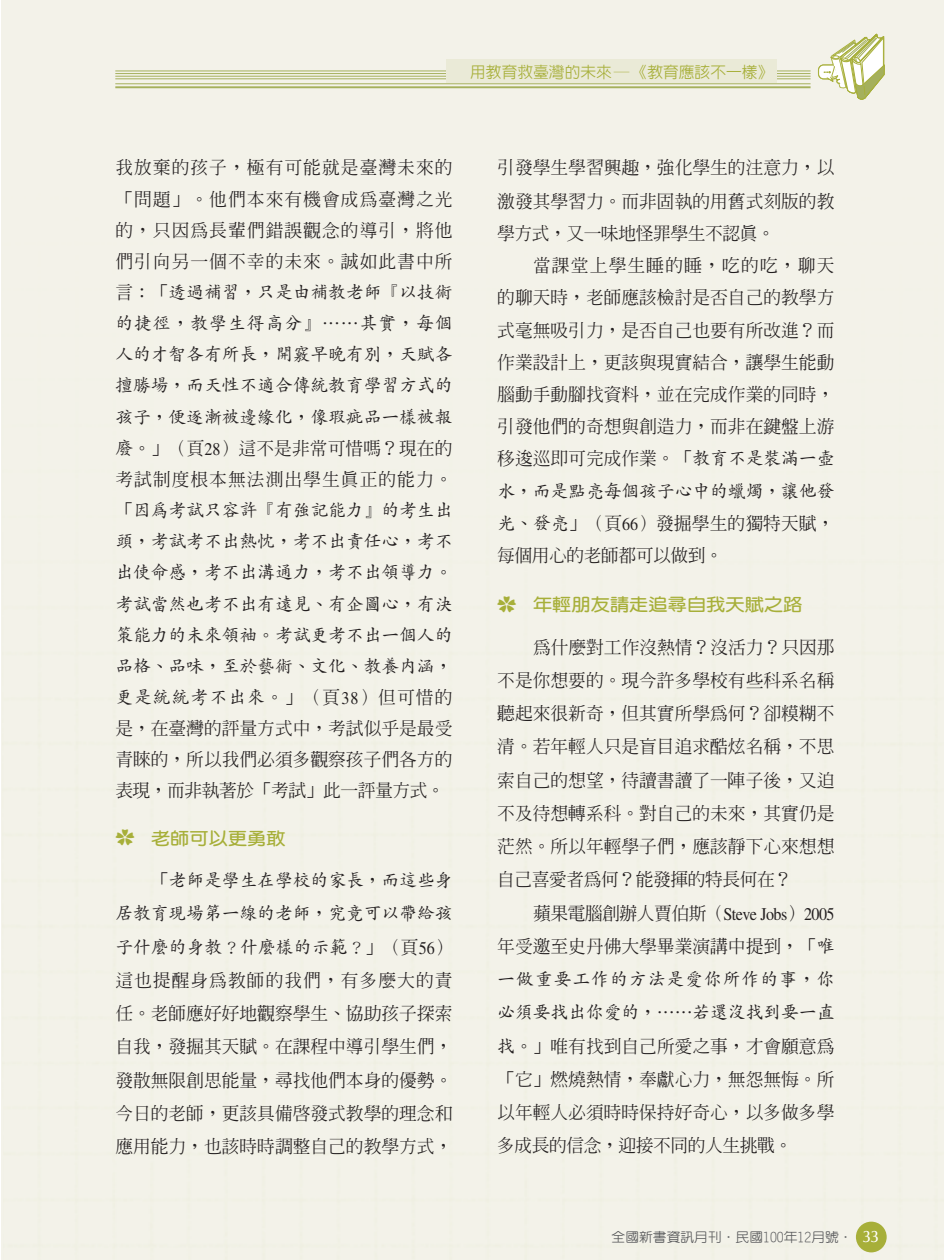
<style>
.page{position:relative;width:945px;height:1260px;background:#fff}
.page>*{position:absolute;margin:0;border:0;box-sizing:border-box;transform-origin:0 0}
.t1{font:17.85px/33.2px "AR Ming B5 Medium E Ten B5 H";letter-spacing:-.005em;color:#231f20;text-align:justify}
.t2{font:17.85px/31.2px "AR Kai B5 Medium E Ten B5 H";letter-spacing:-.005em;color:#231f20;text-align:justify}
.t3{font:17.85px/31.2px "AR Ming B5 Medium E Ten B5 H";letter-spacing:.055em;color:#231f20}
.t4{font:17.85px/33.2px "AR Kai B5 Medium E Ten B5 H";letter-spacing:.055em;color:#231f20}
.t5{font:17.85px/32.2px "AR Ming B5 Medium E Ten B5 H";letter-spacing:-.03em;color:#231f20}
.t6{font:17.85px "Times";letter-spacing:-.035em;color:#231f20;scale:.9 1}
.t7{font:17.32px "AR Yuan B5 Bold E Ten B5 H";color:#a7af39;scale:1.11 1}
.t8{font:15.75px "AR New Hei B5 Medium E Ten B5 H";color:#a7af39}
.t9{font:13.12px "AR Yuan B5 Medium E Ten B5 H";color:#58595b;scale:1.05 1}
.s1{font-family:"AR Ming B5 Medium E Ten B5 H"}
.s2{font-family:"AR Kai B5 Medium E Ten B5 H"}
.s3{font-family:"Times"}
.s4{font-family:"Koz Go Pro Extra Light 90 msp RKSJ H"}
.s5{font-family:"CG Omega";font-size:16.62px;color:#fff}
</style>
<div class="page">
<div style="left:1px;top:0;width:943px;height:1260px;background:#f3f2e9"></div>
<hr style="left:115px;top:71px;width:696px;height:1px;background:#a5b05c">
<hr style="left:115px;top:73px;width:696px;height:1px;background:#a5b05c">
<hr style="left:115px;top:76px;width:696px;height:1px;background:#a5b05c">
<hr style="left:115px;top:79px;width:696px;height:1px;background:#a5b05c">
<hr style="left:115px;top:83px;width:696px;height:1px;background:#a5b05c">
<hr style="left:115px;top:86px;width:696px;height:2px;background:#a5b05c">
<div style="left:818px;top:64px;width:21px;height:15px;border:1px solid #a7af39;border-radius:5px"></div>
<div style="left:819px;top:65px;width:19px;height:14px;background:#fff;border-radius:5px"></div>
<div style="left:818px;top:65px;width:20px;height:14px;border:1px solid #a7af39;border-radius:5px"></div>
<svg style="left:823px;top:33px;width:63px;height:68px"></svg>
<div style="left:446px;top:60px;width:331px;height:23px;background:#eaead7"></div>
<p class="t8" style="left:470px;top:66px;width:305px">用教育救臺灣的未來─《教育應該不一樣》</p>
<p class="t1" style="left:115px;top:155px;width:339px;line-height:31.2px">我放棄的孩子，極有可能就是臺灣未來的「問題」。他們本來有機會成為臺灣之光的，只因為長輩們錯誤觀念的導引，將他們引向另一個不幸的未來。誠如此書中所</p>
<p class="t2" style="left:115px;top:279px;width:339px"><span class="s1">言：「</span>透過補習，只是由補教老師『以技術的捷徑，教學生得高分』⋯⋯其實，每個人的才智各有所長，開竅早晚有別，天賦各擅勝場，而天性不適合傳統教育學習方式的孩子，便逐漸被邊緣化，像瑕疵品一樣被報</p>
<p class="t3" style="left:115px;top:435px;width:339px"><span class="s2">廢。</span>」（頁<span class="s3">28</span>）這不是非常可惜嗎？現在的考試制度根本無法測出學生真正的能力。</p>
<p class="t2" style="left:115px;top:497px;width:339px"><span class="s1">「</span>因為考試只容許『有強記能力』的考生出頭，考試考不出熱忱，考不出責任心，考不出使命感，考不出溝通力，考不出領導力。考試當然也考不出有遠見、有企圖心，有決策能力的未來領袖。考試更考不出一個人的品格、品味，至於藝術、文化、教養內涵，更是統統考不出來。<span class="s1">」（頁</span><span class="s3">38</span><span class="s1">）但可惜的</span></p>
<p class="t1" style="left:115px;top:715px;width:339px;line-height:31.2px">是，在臺灣的評量方式中，考試似乎是最受青睞的，所以我們必須多觀察孩子們各方的表現，而非執著於「考試」此一評量方式。</p>
<p class="t7" style="left:115px;top:832px;width:155px"><span class="s4">✿</span> 老師可以更勇敢</p>
<p class="t2" style="left:115px;top:866px;width:339px;line-height:33.2px;text-indent:36px"><span class="s1">「</span>老師是學生在學校的家長，而這些身居教育現場第一線的老師，究竟可以帶給孩子什麼的身教？什麼樣的示範？<span class="s1">」（頁</span><span class="s3">56</span><span class="s1">）</span></p>
<p class="t1" style="left:115px;top:966px;width:339px">這也提醒身為教師的我們，有多麼大的責任。老師應好好地觀察學生、協助孩子探索自我，發掘其天賦。在課程中導引學生們，發散無限創思能量，尋找他們本身的優勢。今日的老師，更該具備啟發式教學的理念和應用能力，也該時時調整自己的教學方式，</p>
<p class="t1" style="left:497px;top:154px;width:339px;line-height:32.7px">引發學生學習興趣，強化學生的注意力，以激發其學習力。而非固執的用舊式刻版的教學方式，又一味地怪罪學生不認真。</p>
<p class="t1" style="left:497px;top:252px;width:339px;line-height:32.2px;text-indent:36px">當課堂上學生睡的睡，吃的吃，聊天的聊天時，老師應該檢討是否自己的教學方式毫無吸引力，是否自己也要有所改進？而作業設計上，更該與現實結合，讓學生能動腦動手動腳找資料，並在完成作業的同時，引發他們的奇想與創造力，而非在鍵盤上游移逡巡即可完成作業。「<span class="s2">教育不是裝滿一壺</span></p>
<p class="t2" style="left:497px;top:478px;width:339px">水，而是點亮每個孩子心中的蠟燭，讓他發</p>
<p class="t5" style="left:497px;top:509px;width:339px"><span class="s2">光、發亮</span>」（頁<span class="s3">66</span>）發掘學生的獨特天賦，每個用心的老師都可以做到。</p>
<p class="t7" style="left:497px;top:598px;width:276px"><span class="s4">✿</span> 年輕朋友請走追尋自我天賦之路</p>
<p class="t1" style="left:497px;top:633px;width:339px;text-indent:36px">為什麼對工作沒熱情？沒活力？只因那不是你想要的。現今許多學校有些科系名稱聽起來很新奇，但其實所學為何？卻糢糊不清。若年輕人只是盲目追求酷炫名稱，不思索自己的想望，待讀書讀了一陣子後，又迫不及待想轉系科。對自己的未來，其實仍是茫然。所以年輕學子們，應該靜下心來想想自己喜愛者為何？能發揮的特長何在？</p>
<p class="t6" style="left:533px;top:907px;width:337px"><span class="s1">蘋果電腦創辦人賈伯斯（</span>Steve Jobs<span class="s1">）</span>2005</p>
<p class="t1" style="left:497px;top:932px;width:339px">年受邀至史丹佛大學畢業演講中提到，「<span class="s2">唯</span></p>
<p class="t4" style="left:497px;top:965px;width:339px">一做重要工作的方法是愛你所作的事，你必須要找出你愛的，⋯⋯若還沒找到要一直</p>
<p class="t1" style="left:497px;top:1032px;width:339px"><span class="s2">找。</span>」唯有找到自己所愛之事，才會願意為「它」燃燒熱情，奉獻心力，無怨無悔。所以年輕人必須時時保持好奇心，以多做多學多成長的信念，迎接不同的人生挑戰。</p>
<p class="t9" style="left:612px;top:1232px;width:257px">全國新書資訊月刊．民國100年12月號． <span class="s5">33</span></p>
</div>
